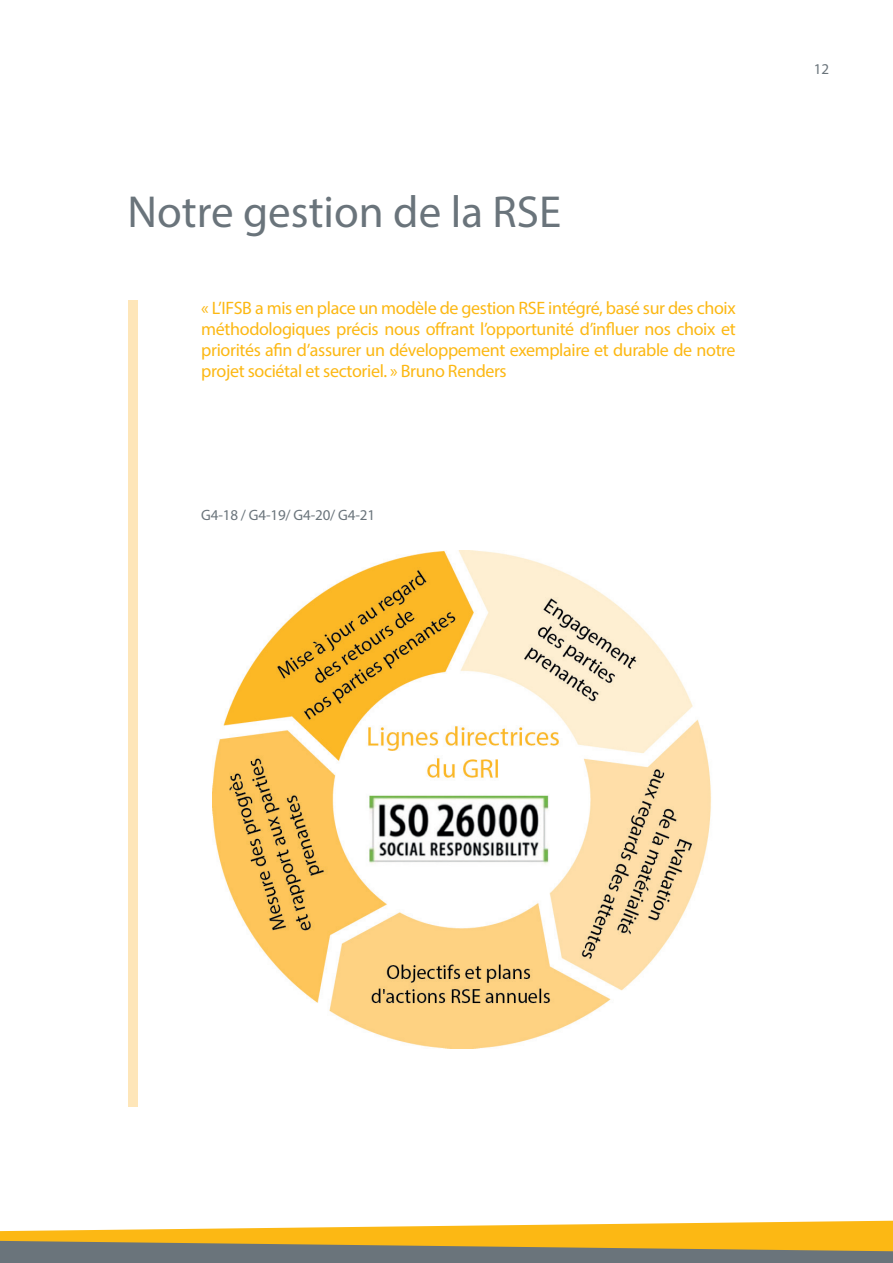
<style>
.page{position:relative;width:893px;height:1263px;background:#fff}
.page>*{position:absolute;margin:0;border:0;box-sizing:border-box;transform-origin:0 0}
.t1{font:45px "Myriad Pro";color:#6a747b}
.t2{font:18px/21px "Myriad Pro";letter-spacing:-.02em;color:#fcb814;text-align:justify}
.t3{font:15px "Myriad Pro";letter-spacing:-.01em;color:#6a747b}
</style>
<div class="page">
<svg style="left:0;top:1221px;width:893px;height:42px;background:#c1a458"></svg>
<div style="left:128px;top:301px;width:9px;height:806px;background:#fee6b9"></div>
<img style="left:213px;top:551px;width:498px;height:497px">
<h1 class="t1" style="left:128px;top:184px;width:435px">Notre gestion de la RSE</h1>
<p class="t2" style="left:201px;top:298px;width:536px">« L’IFSB a mis en place un modèle de gestion RSE intégré, basé sur des choix méthodologiques précis nous offrant l’opportunité d’influer nos choix et priorités afin d’assurer un développement exemplaire et durable de notre projet sociétal et sectoriel. » Bruno Renders</p>
<p class="t3" style="left:201px;top:506px;width:175px">G4-18 / G4-19/ G4-20/ G4-21</p>
<p class="t3" style="left:814px;top:60px;width:17px">12</p>
</div>
